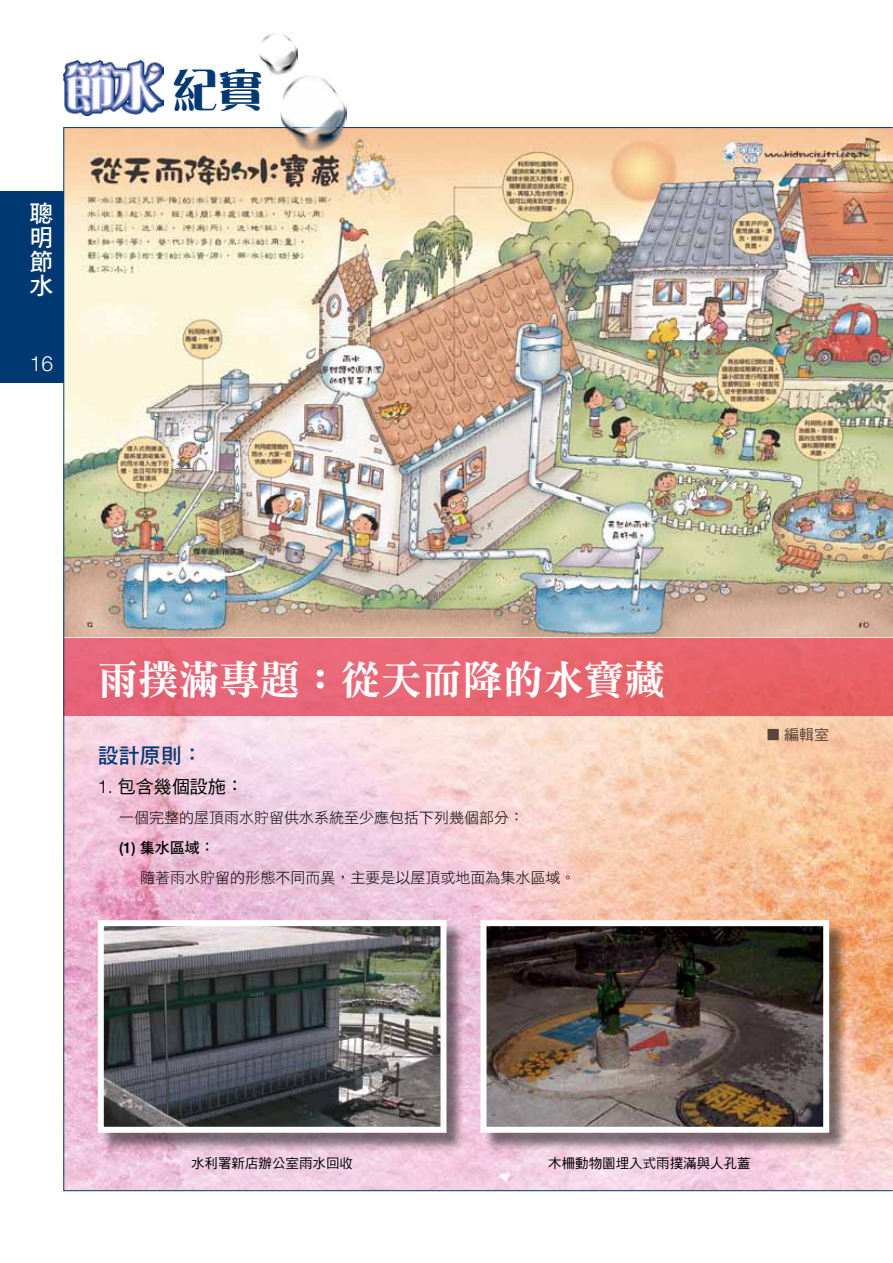
<style>
.page{position:relative;width:893px;height:1263px;background:#fff}
.page>*{position:absolute;margin:0;border:0;box-sizing:border-box;transform-origin:0 0}
.t1{font:45px "DF Yea Song Std W9";color:#003872}
.t2{font:40.5px "DF Ming Std W9";color:#fff}
.t3{font:24px/24px "DF Hei Std W7";color:#fff;text-align:justify}
.t4{font:21px "DF Hei Std W7";color:#003872}
.t5{font:300 21px "Helvetica Neue";color:#fff}
.t6{font:18px "DF Hei Std W5";color:#000}
.t7{font:15px "DF Hei Std W3";color:#000}
.t8{font:15px "DF Hei Std W7";color:#000}
.t9{font:15px "DF Hei Std W5";color:#595757}
.t10{font:13.5px "DF Hei Std W5";color:#000}
.s1{font-family:"Helvetica Neue";font-weight:300}
.s2{font-family:"Helvetica Neue";font-weight:500}
</style>
<div class="page">
<img style="left:65px;top:129px;width:826px;height:509px">
<svg style="left:65px;top:715px;width:826px;height:474px;background:#f3c9c7"></svg>
<div style="left:64px;top:638px;width:829px;height:77px;background:linear-gradient(to right,#e8687e,#e86265)"></div>
<hr style="left:892px;top:128px;width:1px;height:1065px;background:#405930">
<div style="left:100px;top:922px;width:365px;height:229px;background:#000;opacity:.5"></div>
<img style="left:105px;top:927px;width:334px;height:199px">
<div style="left:98px;top:920px;width:348px;height:213px;border:6px solid #fff"></div>
<div style="left:483px;top:922px;width:365px;height:229px;background:#000;opacity:.5"></div>
<img style="left:487px;top:927px;width:335px;height:199px">
<div style="left:480px;top:920px;width:349px;height:213px;border:6px solid #fff"></div>
<div style="left:0;top:191px;width:64px;height:192px;background:#003872"></div>
<img style="left:63px;top:61px;width:100px;height:55px">
<img style="left:259px;top:32px;width:38px;height:42px">
<img style="left:280px;top:74px;width:67px;height:77px">
<h3 class="t3" style="left:29px;top:201px;width:25px">聰明節水</h3>
<h3 class="t5" style="left:30px;top:351px;width:25px">16</h3>
<h1 class="t1" style="left:173px;top:66px;width:91px">紀實</h1>
<h2 class="t2" style="left:98px;top:657px;width:569px">雨撲滿專題：從天而降的水寶藏</h2>
<h3 class="t4" style="left:98px;top:744px;width:107px">設計原則：</h3>
<p class="t6" style="left:98px;top:776px;width:148px"><span class="s1">1.</span> 包含幾個設施：</p>
<p class="t7" style="left:119px;top:809px;width:406px">一個完整的屋頂雨水貯留供水系統至少應包括下列幾個部分：</p>
<p class="t8" style="left:119px;top:839px;width:97px"><span class="s2">(1)</span> 集水區域：</p>
<p class="t7" style="left:140px;top:869px;width:436px">隨著雨水貯留的形態不同而異，主要是以屋頂或地面為集水區域。</p>
<p class="t9" style="left:765px;top:726px;width:66px">■ 編輯室</p>
<p class="t10" style="left:191px;top:1155px;width:163px">水利署新店辦公室雨水回收</p>
<p class="t10" style="left:548px;top:1155px;width:204px">木柵動物園埋入式雨撲滿與人孔蓋</p>
</div>
